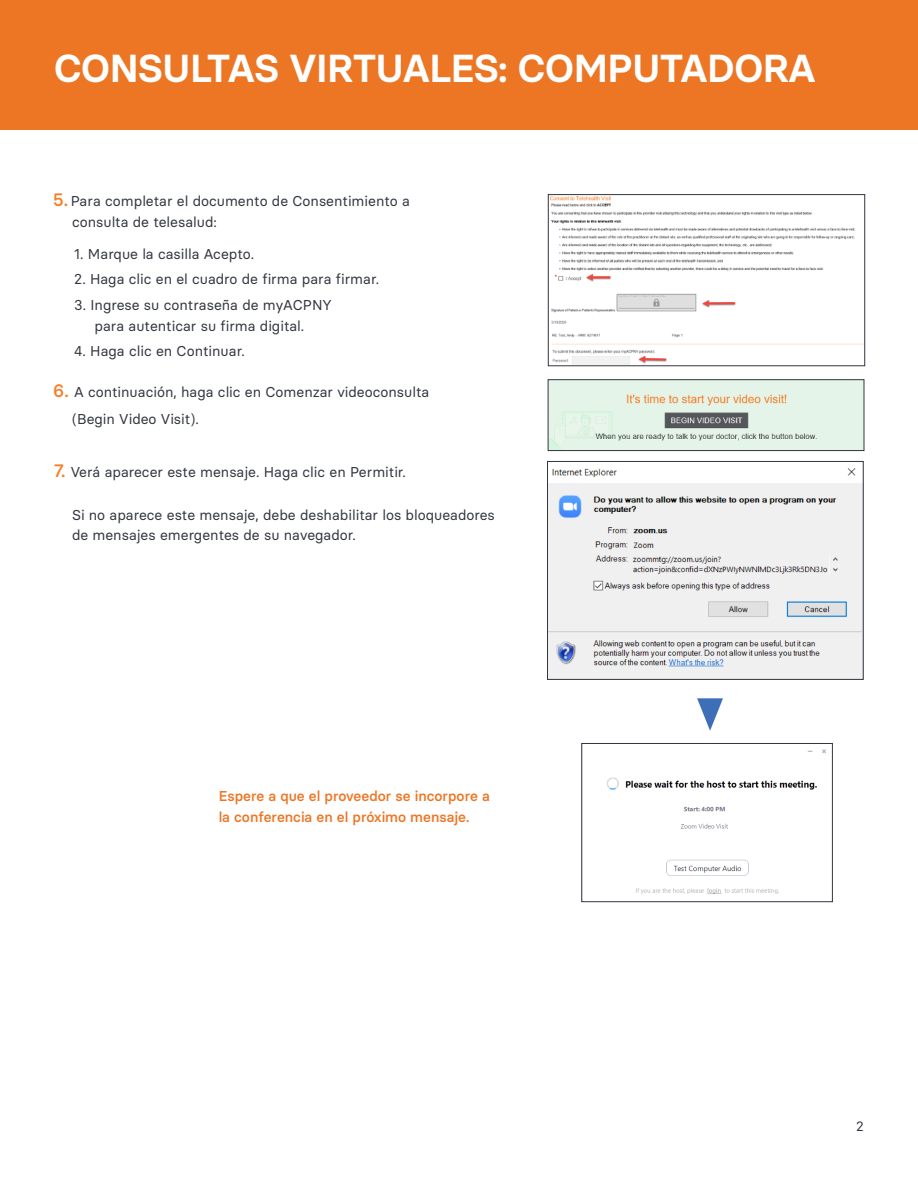
<style>
.page{position:relative;width:918px;height:1188px;background:#fff}
.page>*{position:absolute;margin:0;border:0;box-sizing:border-box;transform-origin:0 0}
.t1{font:600 39px "Basier Circle";letter-spacing:-.01em;color:#fff}
.List_1{font:14.25px/21px "Basier Circle";color:#323640}
.List_1-2{font:500 14.25px/21px "Basier Circle";color:#ed7625}
.t2{font:13.5px "Basier Circle";color:#323640}
.s1{font-weight:500;font-size:18px;color:#f47f2a}
</style>
<div class="page">
<div style="left:0;top:0;width:918px;height:130px;background:#ed7625"></div>
<img style="left:549px;top:468px;width:312px;height:210px">
<div style="left:547px;top:461px;width:316px;height:219px;border:1px solid #323640"></div>
<svg style="left:607px;top:749px;width:219px;height:145px"></svg>
<div style="left:582px;top:743px;width:251px;height:159px;border:1px solid #323640"></div>
<svg style="left:697px;top:698px;width:26px;height:33px"></svg>
<img style="left:550px;top:196px;width:313px;height:168px">
<div style="left:548px;top:194px;width:317px;height:172px;border:1px solid #323640"></div>
<img style="left:550px;top:382px;width:312px;height:67px">
<div style="left:548px;top:380px;width:316px;height:71px;border:1px solid #323640"></div>
<h2 class="t1" style="left:54px;top:44px;width:763px">CONSULTAS VIRTUALES: COMPUTADORA</h2>
<p class="List_1" style="left:72px;top:190px;width:339px;text-indent:-19px"><span class="s1">5.</span> Para completar el documento de Consentimiento a consulta de telesalud:</p>
<p class="List_1" style="left:74px;top:243px;width:182px">1. Marque la casilla Acepto.</p>
<p class="List_1" style="left:74px;top:269px;width:306px">2. Haga clic en el cuadro de firma para firmar.</p>
<p class="List_1" style="left:74px;top:294px;width:259px;text-align:center">3. Ingrese su contraseña de myACPNY para autenticar su firma digital.</p>
<p class="List_1" style="left:74px;top:341px;width:172px">4. Haga clic en Continuar.</p>
<p class="List_1" style="left:72px;top:378px;width:359px;line-height:27px;text-indent:-19px"><span class="s1">6.</span> A continuación, haga clic en Comenzar videoconsulta (Begin Video Visit).</p>
<p class="List_1" style="left:54px;top:461px;width:354px"><span class="s1">7.</span> Verá aparecer este mensaje. Haga clic en Permitir.</p>
<p class="List_1" style="left:72px;top:505px;width:424px;line-height:19.5px">Si no aparece este mensaje, debe deshabilitar los bloqueadores de mensajes emergentes de su navegador.</p>
<p class="List_1-2" style="left:219px;top:785px;width:273px">Espere a que el proveedor se incorpore a la conferencia en el próximo mensaje.</p>
<p class="t2" style="left:856px;top:1118px;width:9px">2</p>
</div>
